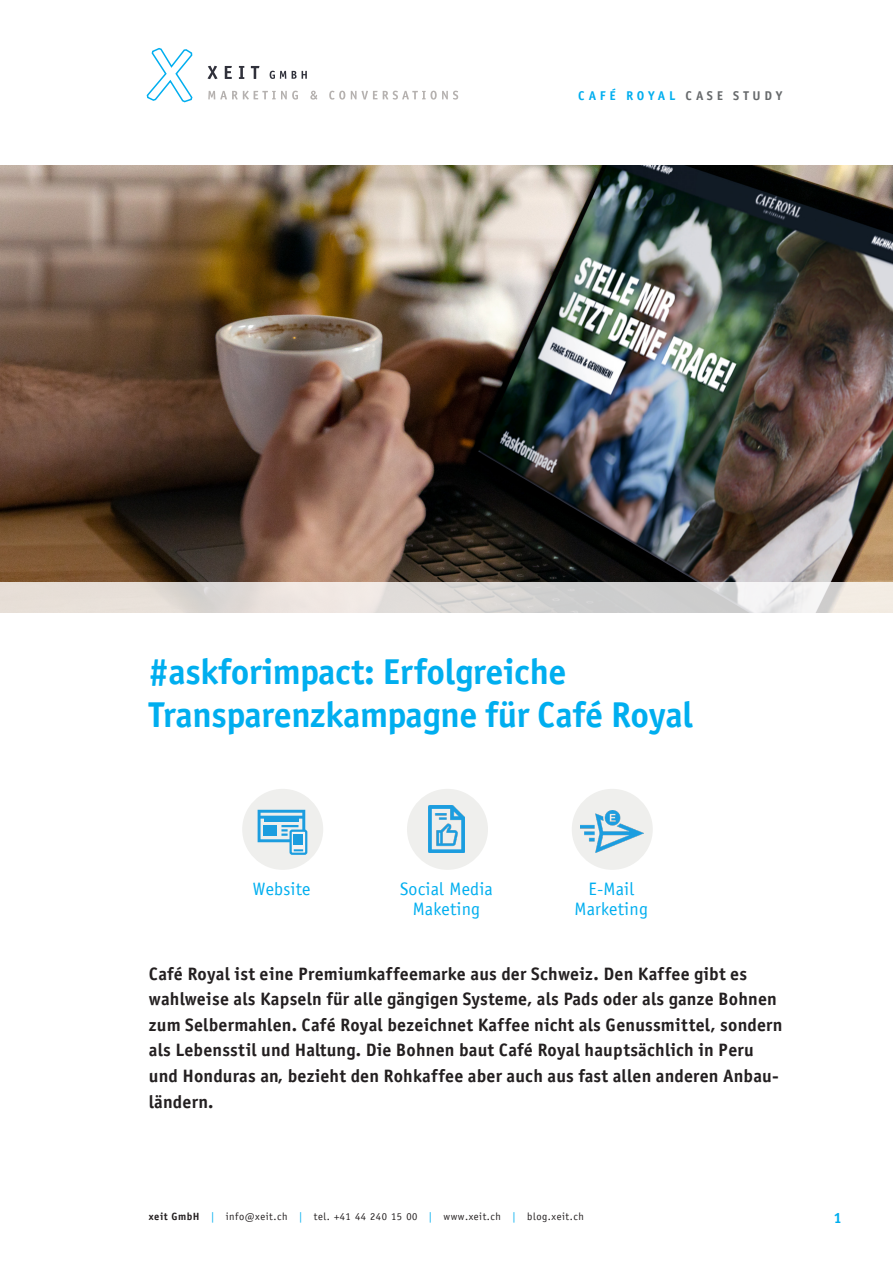
<style>
.page{position:relative;width:893px;height:1263px;background:#fff}
.page>*{position:absolute;margin:0;border:0;box-sizing:border-box;transform-origin:0 0}
.t1{font:36px/43.2px "Officina Sans Bold ITC";letter-spacing:-.01em;color:#00aeef}
.t2{font:18px/25.5px "Officina Sans Bold ITC";letter-spacing:.01em;color:#231f20}
.t3{font:18px/19.5px "Officina Sans";letter-spacing:.01em;color:#00aeef;text-align:center}
.t4{font:15px "Officina Sans Bold ITC";color:#00aeef}
.t5{font:12.75px "Officina Sans Bold ITC";letter-spacing:.29em;color:#00aeef}
.t6{font:10.5px "Officina Sans";letter-spacing:.05em;color:#231f20}
.s1{color:#676a6c}
.s2{font-family:"Officina Sans Bold ITC"}
.s3{color:#00aeef}
</style>
<div class="page">
<img style="left:0;top:166px;width:893px;height:417px">
<svg style="left:0;top:583px;width:893px;height:30px;background:#e0dcd8"></svg>
<svg style="left:208px;top:66px;width:99px;height:13px"></svg>
<svg style="left:146px;top:48px;width:47px;height:55px"></svg>
<svg style="left:208px;top:91px;width:250px;height:9px"></svg>
<div style="left:242px;top:789px;width:81px;height:81px;background:#efefed;border-radius:50%"></div>
<svg style="left:291px;top:831px;width:15px;height:23px"></svg>
<div style="left:289px;top:829px;width:18px;height:26px;border:2px solid #1c9ddf;border-radius:2px"></div>
<svg style="left:294px;top:849px;width:9px;height:2px"></svg>
<div style="left:294px;top:834px;width:9px;height:10px;background:#1c9ddf"></div>
<svg style="left:258px;top:810px;width:47px;height:32px"></svg>
<div style="left:407px;top:789px;width:81px;height:81px;background:#efefed;border-radius:50%"></div>
<img style="left:428px;top:805px;width:37px;height:48px">
<div style="left:572px;top:789px;width:81px;height:81px;background:#efefed;border-radius:50%"></div>
<img style="left:581px;top:810px;width:63px;height:43px">
<p class="t5" style="left:578px;top:88px;width:206px">CAFÉ ROYAL <span class="s1">CASE STUDY</span></p>
<h1 class="t1" style="left:149px;top:650px;width:546px">#askforimpact: Erfolgreiche<br>Transparenzkampagne für Café Royal</h1>
<p class="t3" style="left:253px;top:879px;width:59px">Website</p>
<p class="t3" style="left:400px;top:879px;width:94px">Social Media<br>Maketing</p>
<p class="t3" style="left:575px;top:879px;width:75px">E-Mail<br>Marketing</p>
<p class="t2" style="left:149px;top:961px;width:635px">Café Royal ist eine Premiumkaffeemarke aus der Schweiz. Den Kaffee gibt es wahlweise als Kapseln für alle gängigen Systeme, als Pads oder als ganze Bohnen zum Selbermahlen. Café Royal bezeichnet Kaffee nicht als Genussmittel, sondern als Lebensstil und Haltung. Die Bohnen baut Café Royal hauptsächlich in Peru und Honduras an, bezieht den Rohkaffee aber auch aus fast allen anderen Anbau&shy;ländern.</p>
<p class="t6" style="left:149px;top:1210px;width:436px"><span class="s2">xeit GmbH</span> <span class="s3">|</span> info@xeit.ch <span class="s3">|</span> tel. +41 44 240 15 00 <span class="s3">|</span> www.xeit.ch <span class="s3">|</span> blog.xeit.ch</p>
<p class="t4" style="left:834px;top:1208px;width:10px">1</p>
</div>
